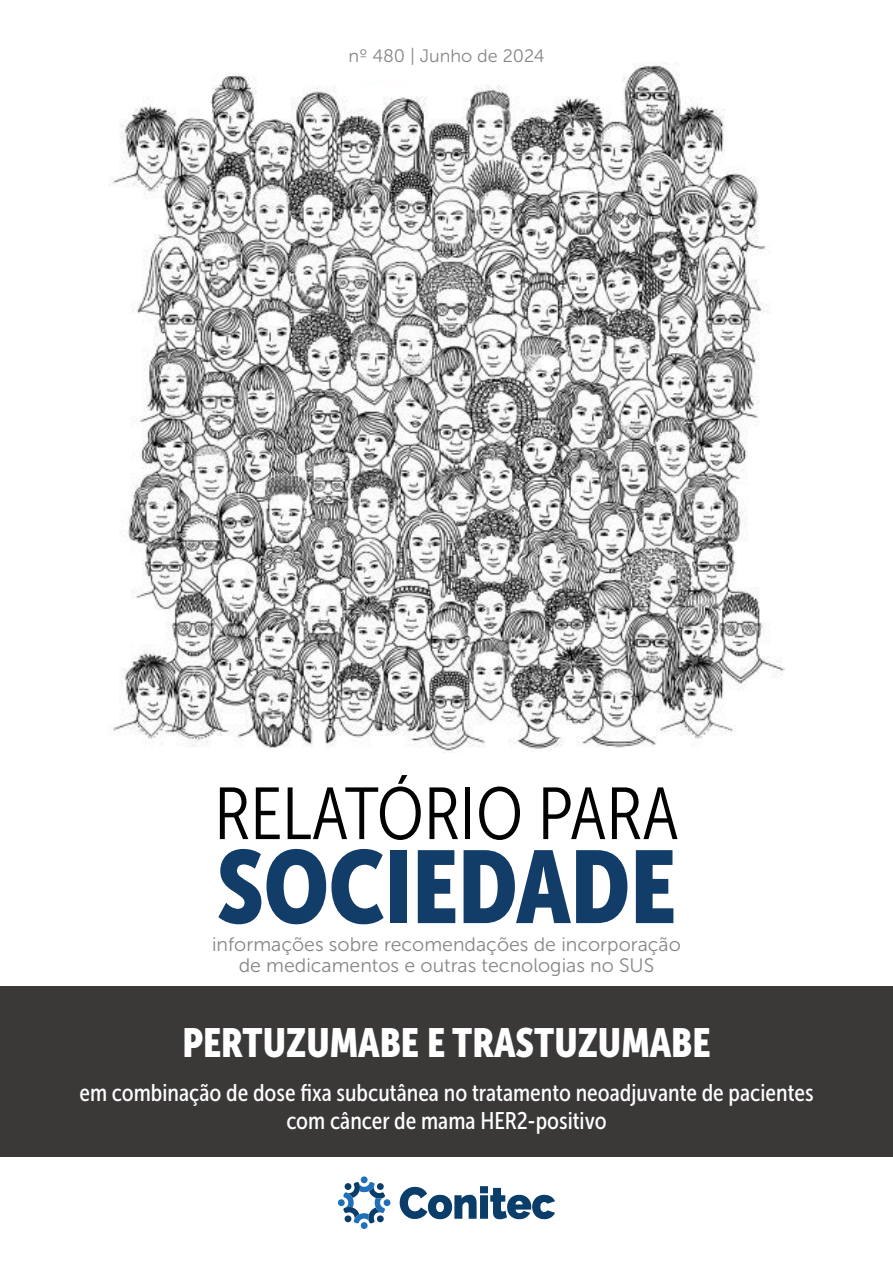
<style>
.page{position:relative;width:893px;height:1263px;background:#fff}
.page>*{position:absolute;margin:0;border:0;box-sizing:border-box;transform-origin:0 0}
.t1{font:102px "Museo Sans Cond 900";color:#123d68}
.t2{font:73.5px "Museo Sans Cond 300";color:#020203}
.t3{font:40.5px "Museo Sans Cond 900";color:#fff}
.t4{font:24px/28.5px "Museo Sans Cond 500";color:#fff;text-align:center}
.t5{font:19.5px/21px "Museo Sans 300";color:#878787;text-align:center}
.t6{font:18px "Museo Sans 300";color:#878787}
</style>
<div class="page">
<img style="left:108px;top:62px;width:677px;height:691px">
<div style="left:271px;top:39px;width:336px;height:41px;background:#fff"></div>
<svg style="left:400px;top:1186px;width:155px;height:33px"></svg>
<div style="left:361px;top:1176px;width:7px;height:7px;background:#1f70b8;border-radius:50%"></div>
<div style="left:384px;top:1199px;width:6px;height:7px;background:#1f70b8;border-radius:50%"></div>
<div style="left:338px;top:1199px;width:7px;height:7px;background:#1f70b8;border-radius:50%"></div>
<div style="left:361px;top:1222px;width:7px;height:7px;background:#1f70b8;border-radius:50%"></div>
<svg style="left:343px;top:1182px;width:42px;height:41px"></svg>
<div style="left:0;top:986px;width:893px;height:171px;background:#3b3838"></div>
<p class="t6" style="left:348px;top:46px;width:198px">nº 480 | Junho de 2024</p>
<h2 class="t2" style="left:214px;top:774px;width:466px">RELATÓRIO PARA</h2>
<h1 class="t1" style="left:217px;top:829px;width:461px">SOCIEDADE</h1>
<p class="t5" style="left:212px;top:934px;width:470px">informações sobre recomendações de incorporação de medicamentos e outras tecnologias no SUS</p>
<h3 class="t3" style="left:182px;top:1020px;width:530px">PERTUZUMABE E TRASTUZUMABE</h3>
<p class="t4" style="left:79px;top:1078px;width:736px">em combinação de dose fixa subcutânea no tratamento neoadjuvante de pacientes com câncer de mama HER2-positivo</p>
</div>
